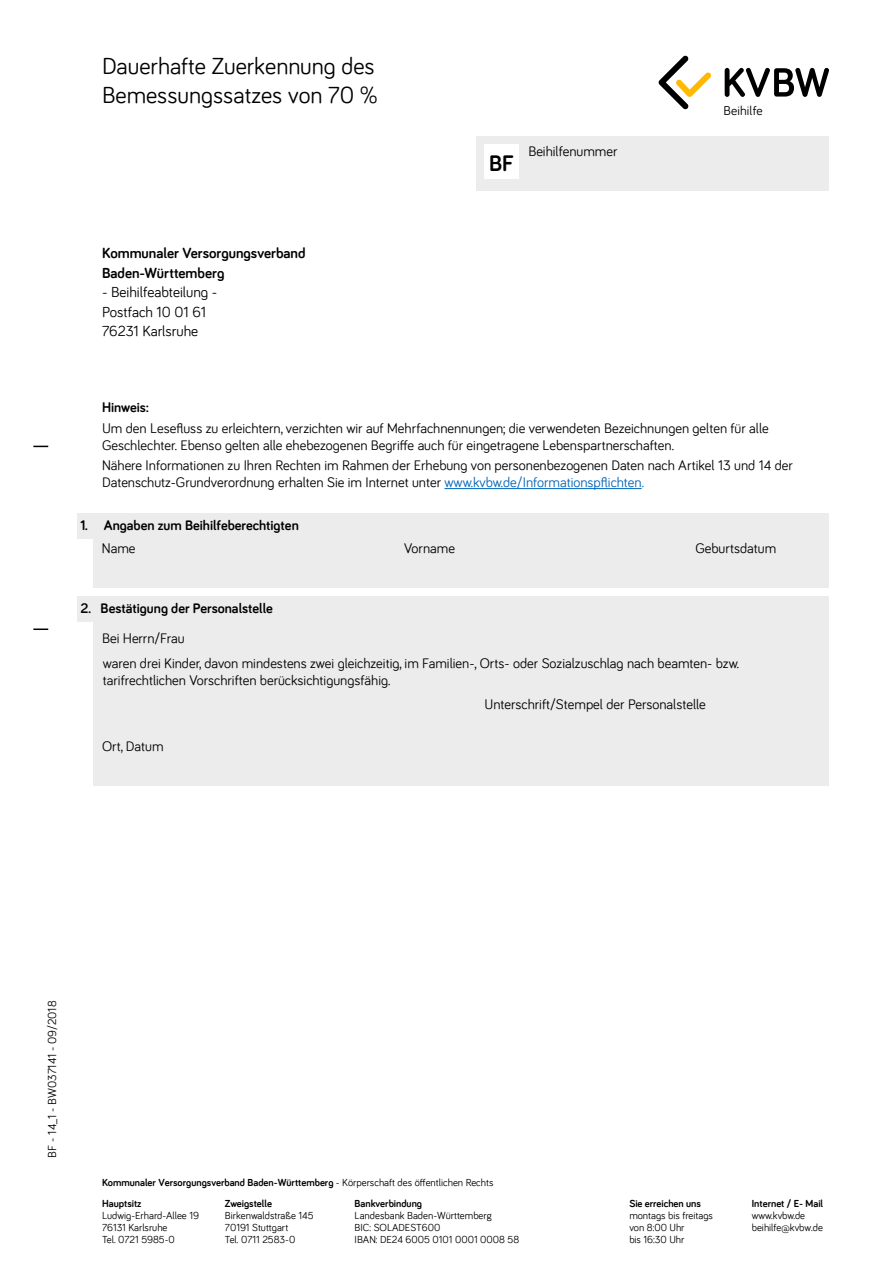
<style>
.page{position:relative;width:893px;height:1263px;background:#fff}
.page>*{position:absolute;margin:0;border:0;box-sizing:border-box;transform-origin:0 0}
.Formatgruppe_1_H1_Überschrift{font:24px/28.8px "Bariol";color:#000}
.t1{font:700 23.25px "Bariol";color:#000}
.P_Adressfeld_fett{font:15px/19.5px "Bariol";color:#000}
.P_Adressfeld_fett-2{font:700 15px/19.5px "Bariol";color:#000}
.Formatgruppe_1_P_Hinweise_Regular{font:14.25px/16.5px "Bariol";color:#000}
.Formatgruppe_1_P_Form_reg{font:14.25px/16.5px "Bariol";color:#000}
.Formatgruppe_1_H2_Hinweise_9_5_11{font:700 14.25px "Bariol";color:#000}
.Formatgruppe_1_H2_Hinweise_9_5_11-2{font:14.25px "Bariol";color:#000}
.t2{font:13.35px "Bariol";letter-spacing:.01em;color:#000}
.t3{font:12px "Bariol";color:#000}
.t4{font:10.5px/12px "Bariol";color:#000}
.t5{font:700 10.5px/21.3px "Bariol";color:#000}
.s1{color:#0064b8}
.s2{font-weight:400}
.s3{font-weight:700}
</style>
<div class="page">
<svg style="left:33px;top:446px;width:15px;height:1px"></svg>
<svg style="left:33px;top:628px;width:15px;height:2px"></svg>
<div style="left:476px;top:136px;width:353px;height:54px;background:#ececec"></div>
<div style="left:94px;top:513px;width:735px;height:74px;background:#ececec"></div>
<div style="left:77px;top:513px;width:17px;height:25px;background:#ececec"></div>
<div style="left:94px;top:596px;width:735px;height:189px;background:#ececec"></div>
<div style="left:77px;top:596px;width:17px;height:25px;background:#ececec"></div>
<svg style="left:658px;top:55px;width:53px;height:54px"></svg>
<svg style="left:725px;top:68px;width:104px;height:29px"></svg>
<div style="left:485px;top:145px;width:34px;height:34px;background:#fff"></div>
<hr style="left:444px;top:488px;width:198px;height:1px;background:#0064b8">
<h1 class="Formatgruppe_1_H1_Überschrift" style="left:102px;top:51px;width:277px">Dauerhafte Zuerkennung des<br>Bemessungssatzes von 70 %</h1>
<p class="P_Adressfeld_fett-2" style="left:102px;top:243px;width:205px">Kommunaler Versorgungsverband<br>Baden-Württemberg</p>
<p class="P_Adressfeld_fett" style="left:102px;top:282px;width:117px">- Beihilfeabteilung -<br>Postfach 10 01 61<br>76231 Karlsruhe</p>
<p class="t1" style="left:489px;top:147px;width:27px">BF</p>
<h2 class="Formatgruppe_1_H2_Hinweise_9_5_11-2" style="left:528px;top:141px;width:91px">Beihilfenummer</h2>
<p class="t2" style="left:723px;top:102px;width:41px">Beihilfe</p>
<h2 class="Formatgruppe_1_H2_Hinweise_9_5_11" style="left:102px;top:398px;width:49px">Hinweis:</h2>
<p class="Formatgruppe_1_P_Hinweise_Regular" style="left:102px;top:419px;width:668px">Um den Lesefluss zu erleichtern, verzichten wir auf Mehrfachnennungen; die verwendeten Bezeichnungen gelten für alle<br>Geschlechter. Ebenso gelten alle ehebezogenen Begriffe auch für eingetragene Lebenspartnerschaften.</p>
<p class="Formatgruppe_1_P_Hinweise_Regular" style="left:102px;top:457px;width:692px">Nähere Informationen zu Ihren Rechten im Rahmen der Erhebung von personenbezogenen Daten nach Artikel 13 und 14 der<br>Datenschutz-Grundverordnung erhalten Sie im Internet unter <span class="s1">www.kvbw.de/Informationspflichten.</span></p>
<h2 class="Formatgruppe_1_H2_Hinweise_9_5_11" style="left:80px;top:516px;width:220px">1. Angaben zum Beihilfeberechtigten</h2>
<p class="Formatgruppe_1_P_Form_reg" style="left:102px;top:540px;width:35px">Name</p>
<p class="Formatgruppe_1_P_Form_reg" style="left:404px;top:540px;width:52px">Vorname</p>
<p class="Formatgruppe_1_P_Form_reg" style="left:695px;top:540px;width:82px">Geburtsdatum</p>
<h2 class="Formatgruppe_1_H2_Hinweise_9_5_11" style="left:80px;top:599px;width:194px">2. Bestätigung der Personalstelle</h2>
<p class="Formatgruppe_1_P_Form_reg" style="left:102px;top:629px;width:84px">Bei Herrn/Frau</p>
<p class="Formatgruppe_1_P_Form_reg" style="left:103px;top:655px;width:638px">waren drei Kinder, davon mindestens zwei gleichzeitig, im Familien-, Orts- oder Sozialzuschlag nach beamten- bzw. tarifrechtlichen Vorschriften berücksichtigungsfähig.</p>
<p class="Formatgruppe_1_P_Form_reg" style="left:102px;top:737px;width:63px">Ort, Datum</p>
<p class="Formatgruppe_1_P_Form_reg" style="left:485px;top:695px;width:223px">Unterschrift/Stempel der Personalstelle</p>
<p class="t3" style="left:44px;top:1157px;width:158px;rotate:-90deg">BF - 14_1 - BW037141 - 09/2018</p>
<p class="t5" style="left:102px;top:1171px;width:393px">Kommunaler Versorgungsverband Baden-Württemberg <span class="s2">- Körperschaft des öffentlichen Rechts<br></span>Hauptsitz</p>
<p class="t4" style="left:102px;top:1209px;width:98px">Ludwig-Erhard-Allee 19<br>76131 Karlsruhe<br>Tel. 0721 5985-0</p>
<p class="t4" style="left:225px;top:1197px;width:90px"><span class="s3">Zweigstelle<br></span>Birkenwaldstraße 145<br>70191 Stuttgart<br>Tel. 0711 2583-0</p>
<p class="t4" style="left:629px;top:1197px;width:85px"><span class="s3">Sie erreichen uns </span>montags bis freitags von 8:00 Uhr<br>bis 16:30 Uhr</p>
<p class="t4" style="left:752px;top:1197px;width:73px"><span class="s3">Internet / E- Mail </span>www.kvbw.de beihilfe@kvbw.de</p>
<p class="t4" style="left:355px;top:1197px;width:166px"><span class="s3">Bankverbindung<br></span>Landesbank Baden-Württemberg<br>BIC: SOLADEST600<br>IBAN: DE24 6005 0101 0001 0008 58</p>
</div>
